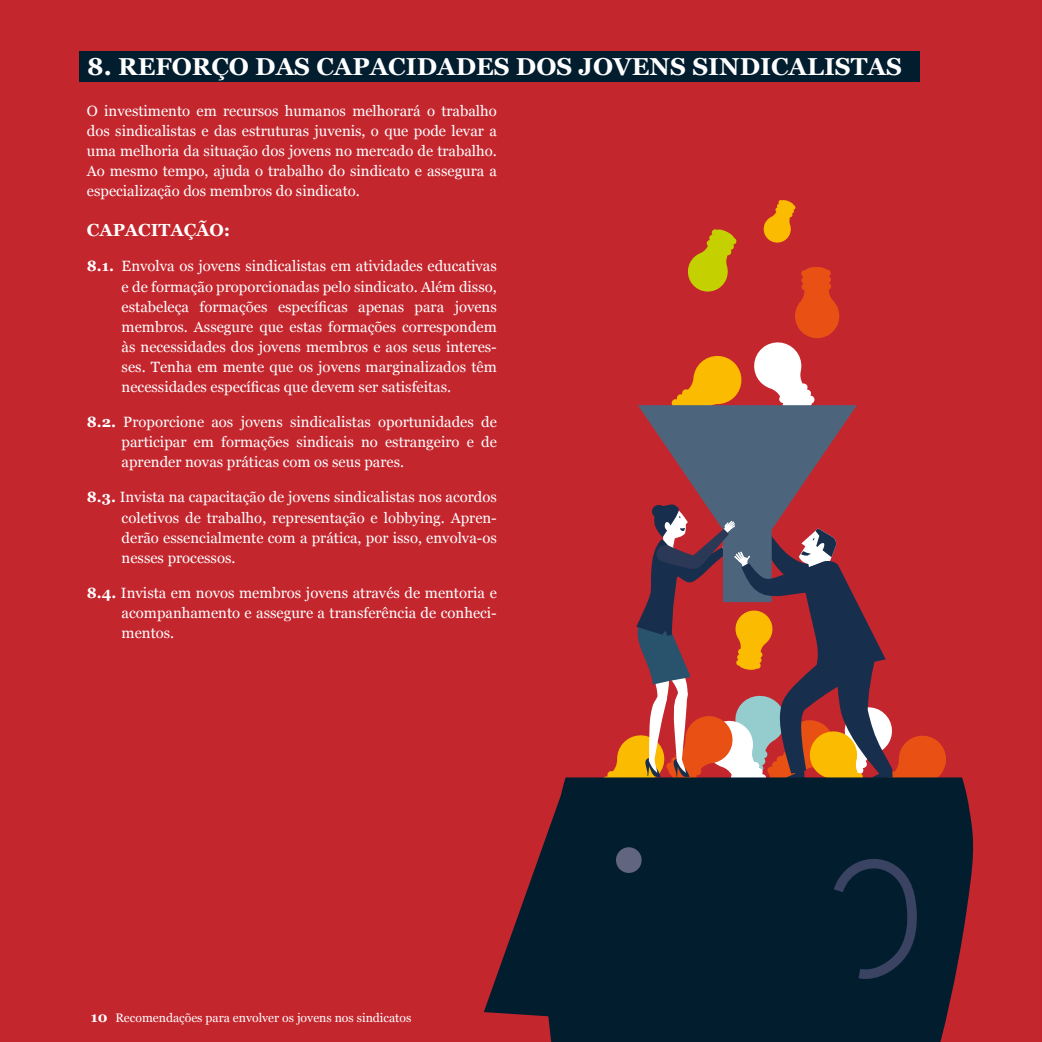
<style>
.page{position:relative;width:1042px;height:1042px;background:#c4262e}
.page>*{position:absolute;margin:0;border:0;box-sizing:border-box;transform-origin:0 0}
.t1{font:700 24.5px "Georgia";color:#fff}
.t2{font:700 17.5px "Georgia";color:#fff}
.t3{font:14.88px/20.1px "Georgia";color:#fff;text-align:justify}
.t4{font:12.25px "Georgia";color:#fff}
.s1{font-weight:700}
.s2{font-weight:700;font-size:14px}
</style>
<div class="page">
<svg style="left:605px;top:200px;width:341px;height:577px"></svg>
<svg style="left:484px;top:777px;width:490px;height:265px;background:#1a1e2e"></svg>
<svg style="left:834px;top:858px;width:89px;height:121px;background:#0c2437"></svg>
<div style="left:616px;top:847px;width:25px;height:26px;background:#62657f;border-radius:50%"></div>
<div style="left:79px;top:52px;width:841px;height:30px;background:#021d2e"></div>
<h1 class="t1" style="left:87px;top:48px;width:816px">8. REFORÇO DAS CAPACIDADES DOS JOVENS SINDICALISTAS</h1>
<p class="t3" style="left:87px;top:100px;width:411px">O investimento em recursos humanos melhorará o trabalho dos sindicalistas e das estruturas juvenis, o que pode levar a uma melhoria da situação dos jovens no mercado de trabalho.<br>Ao mesmo tempo, ajuda o trabalho do sindicato e assegura a especialização dos membros do sindicato.</p>
<p class="t2" style="left:87px;top:217px;width:145px">CAPACITAÇÃO:</p>
<p class="t3" style="left:122px;top:256px;width:377px;text-indent:-35px"><span class="s1">8.1.</span> Envolva os jovens sindicalistas em atividades educativas e de formação proporcionadas pelo sindicato. Além disso, estabeleça formações específicas apenas para jovens membros. Assegure que estas formações correspondem às necessidades dos jovens membros e aos seus interes&shy;ses. Tenha em mente que os jovens marginalizados têm necessidades específicas que devem ser satisfeitas.</p>
<p class="t3" style="left:122px;top:411px;width:377px;text-indent:-35px"><span class="s1">8.2.</span> Proporcione aos jovens sindicalistas oportunidades de participar em formações sindicais no estrangeiro e de aprender novas práticas com os seus pares.</p>
<p class="t3" style="left:122px;top:487px;width:377px;text-indent:-35px"><span class="s1">8.3.</span> Invista na capacitação de jovens sindicalistas nos acordos coletivos de trabalho, representação e lobbying. Apren&shy;derão essencialmente com a prática, por isso, envolva-os nesses processos.</p>
<p class="t3" style="left:122px;top:582px;width:377px;text-indent:-35px"><span class="s1">8.4.</span> Invista em novos membros jovens através de mentoria e acompanhamento e assegure a transferência de conheci&shy;mentos.</p>
<p class="t4" style="left:91px;top:1008px;width:322px"><span class="s2">10</span> Recomendações para envolver os jovens nos sindicatos</p>
</div>
